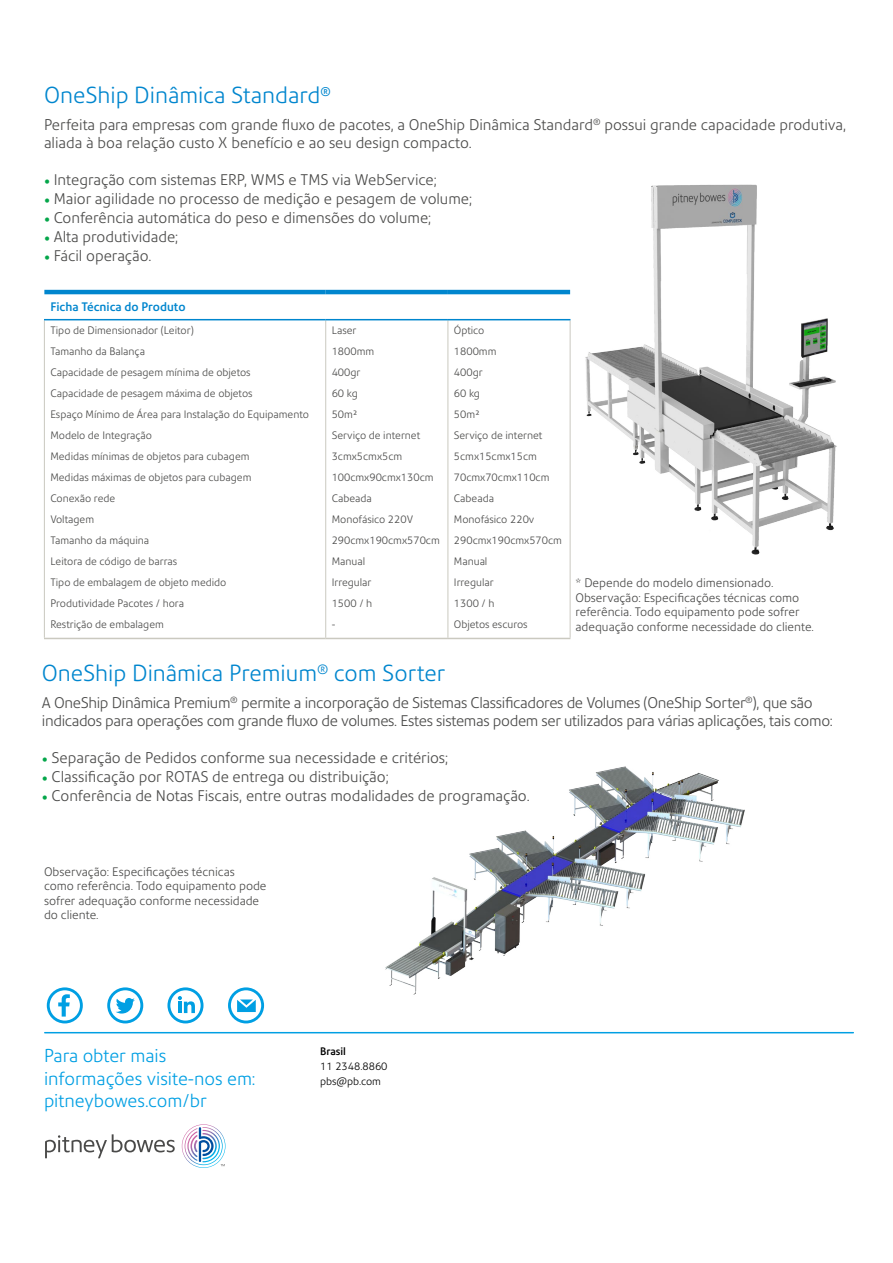
<style>
.page{position:relative;width:893px;height:1263px;background:#fff}
.page>*{position:absolute;margin:0;border:0;box-sizing:border-box;transform-origin:0 0}
.t1{font:300 22.5px "Precision Sans";color:#0086ce}
.t2{font:300 18px/22.5px "Precision Sans";color:#009fe3}
.t3{font:300 15px/18px "Precision Sans";color:#4a4a49}
.t4{font:300 15px/18px "Precision Sans";letter-spacing:-.02em;color:#4a4a49}
.t5{font:300 12px/14.4px "Precision Sans";color:#4a4a49}
.t6{font:500 12px "Precision Sans";color:#0086ce}
.t7{font:300 10.5px/21px "Precision Sans";color:#4a4a49}
.t8{font:300 10.5px/15px "Precision Sans";color:#000}
.t9{font:500 10.5px "Precision Sans";color:#000}
.s1{font-family:"Minion Pro";font-weight:400;font-size:15.75px;color:#04a64a}
</style>
<div class="page">
<svg style="left:46px;top:987px;width:37px;height:37px"></svg>
<svg style="left:107px;top:987px;width:37px;height:37px"></svg>
<svg style="left:167px;top:987px;width:37px;height:37px"></svg>
<div style="left:228px;top:987px;width:36px;height:36px;border:3px solid #009fe3;border-radius:50%"></div>
<svg style="left:237px;top:999px;width:19px;height:13px"></svg>
<svg style="left:45px;top:1124px;width:180px;height:44px"></svg>
<hr style="left:45px;top:1032px;width:808px;height:1px;background:#009fe3">
<img style="left:552px;top:184px;width:285px;height:380px">
<hr style="left:44px;top:320px;width:1px;height:318px;background:#cac9c0">
<hr style="left:325px;top:320px;width:1px;height:318px;background:#cac9c0">
<hr style="left:448px;top:320px;width:1px;height:318px;background:#cac9c0">
<hr style="left:570px;top:320px;width:1px;height:318px;background:#cac9c0">
<hr style="left:44px;top:638px;width:282px;height:1px;background:#cac9c0">
<hr style="left:326px;top:638px;width:122px;height:1px;background:#cac9c0">
<hr style="left:448px;top:638px;width:122px;height:1px;background:#cac9c0">
<hr style="left:44px;top:290px;width:282px;height:4px;background:#0086ce">
<hr style="left:326px;top:290px;width:122px;height:4px;background:#0086ce">
<hr style="left:448px;top:290px;width:122px;height:4px;background:#0086ce">
<hr style="left:44px;top:319px;width:282px;height:1px;background:#0086ce">
<hr style="left:326px;top:319px;width:122px;height:1px;background:#0086ce">
<hr style="left:448px;top:319px;width:122px;height:1px;background:#0086ce">
<img style="left:385px;top:766px;width:360px;height:229px">
<h1 class="t1" style="left:44px;top:81px;width:288px">OneShip Dinâmica Standard<sup>®</sup></h1>
<h3 class="t3" style="left:44px;top:116px;width:803px">Perfeita para empresas com grande fluxo de pacotes, a OneShip Dinâmica Standard<sup>®</sup> possui grande capacidade produtiva, aliada à boa relação custo X benefício e ao seu design compacto.</h3>
<h3 class="t3" style="left:44px;top:171px;width:394px"><span class="s1">•</span> Integração com sistemas ERP, WMS e TMS via WebService;</h3>
<h3 class="t3" style="left:44px;top:190px;width:430px"><span class="s1">•</span> Maior agilidade no processo de medição e pesagem de volume;</h3>
<h3 class="t3" style="left:44px;top:208px;width:389px"><span class="s1">•</span> Conferência automática do peso e dimensões do volume;</h3>
<h3 class="t3" style="left:44px;top:227px;width:136px"><span class="s1">•</span> Alta produtividade;</h3>
<h3 class="t3" style="left:44px;top:246px;width:109px"><span class="s1">•</span> Fácil operação.</h3>
<p class="t6" style="left:50px;top:299px;width:137px">Ficha Técnica do Produto</p>
<p class="t7" style="left:50px;top:320px;width:260px">Tipo de Dimensionador (Leitor)<br>Tamanho da Balança<br>Capacidade de pesagem mínima de objetos<br>Capacidade de pesagem máxima de objetos<br>Espaço Mínimo de Área para Instalação do Equipamento<br>Modelo de Integração<br>Medidas mínimas de objetos para cubagem<br>Medidas máximas de objetos para cubagem<br>Conexão rede<br>Voltagem<br>Tamanho da máquina<br>Leitora de código de barras<br>Tipo de embalagem de objeto medido<br>Produtividade Pacotes / hora<br>Restrição de embalagem</p>
<p class="t7" style="left:332px;top:320px;width:110px">Laser<br>1800mm<br>400gr<br>60 kg<br>50m²<br>Serviço de internet<br>3cmx5cmx5cm<br>100cmx90cmx130cm<br>Cabeada<br>Monofásico 220V<br>290cmx190cmx570cm<br>Manual<br>Irregular<br>1500 / h<br>-</p>
<p class="t7" style="left:454px;top:320px;width:110px">Óptico<br>1800mm<br>400gr<br>60 kg<br>50m²<br>Serviço de internet<br>5cmx15cmx15cm<br>70cmx70cmx110cm<br>Cabeada<br>Monofásico 220v<br>290cmx190cmx570cm<br>Manual<br>Irregular<br>1300 / h<br>Objetos escuros</p>
<p class="t5" style="left:576px;top:576px;width:240px">* Depende do modelo dimensionado.<br>Observação: Especificações técnicas como referência. Todo equipamento pode sofrer adequação conforme necessidade do cliente.</p>
<h1 class="t1" style="left:42px;top:660px;width:405px">OneShip Dinâmica Premium<sup>®</sup> com Sorter</h1>
<p class="t4" style="left:42px;top:694px;width:793px">A OneShip Dinâmica Premium<sup>®</sup> permite a incorporação de Sistemas Classificadores de Volumes (OneShip Sorter<sup>®</sup>), que são indicados para operações com grande fluxo de volumes. Estes sistemas podem ser utilizados para várias aplicações, tais como:</p>
<h3 class="t3" style="left:42px;top:749px;width:408px"><span class="s1">•</span> Separação de Pedidos conforme sua necessidade e critérios;</h3>
<h3 class="t3" style="left:42px;top:768px;width:348px"><span class="s1">•</span> Classificação por ROTAS de entrega ou distribuição;</h3>
<h3 class="t3" style="left:42px;top:787px;width:489px"><span class="s1">•</span> Conferência de Notas Fiscais, entre outras modalidades de programação.</h3>
<p class="t5" style="left:44px;top:864px;width:224px">Observação: Especificações técnicas como referência. Todo equipamento pode sofrer adequação conforme necessidade do cliente.</p>
<h2 class="t2" style="left:44px;top:1044px;width:213px">Para obter mais informações visite-nos em: pitneybowes.com/br</h2>
<p class="t9" style="left:320px;top:1045px;width:27px">Brasil</p>
<p class="t8" style="left:320px;top:1059px;width:69px">11 2348.8860 pbs@pb.com</p>
</div>
